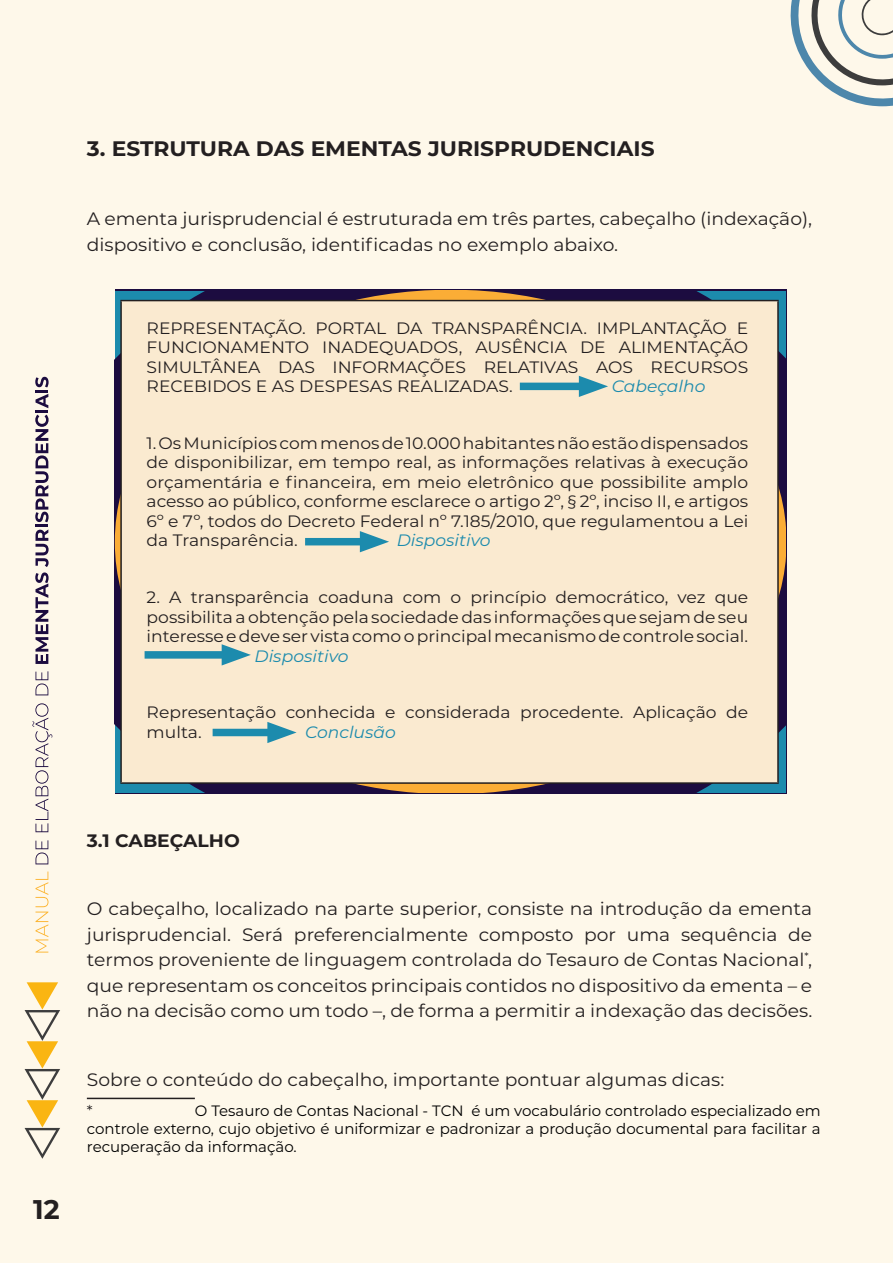
<style>
.page{position:relative;width:893px;height:1263px;background:#fef8ea}
.page>*{position:absolute;margin:0;border:0;box-sizing:border-box;transform-origin:0 0}
.t1{font:700 27px "Montserrat";color:#231f20}
.t2{font:700 21px "Montserrat";color:#231f20;scale:1.04 1}
.t3{font:18px/25.5px "Montserrat";color:#231f20;scale:1.04 1}
.t4{font:700 18px "Montserrat";color:#231f20;scale:1.04 1}
.t5{font:16.5px/19.5px "Montserrat";color:#231f20;text-align:justify;scale:1.04 1}
.t6{font:italic 16.5px "Montserrat";color:#1c8bad;scale:1.04 1}
.t7{font:15px/18px "Montserrat";color:#000;text-align:justify}
.t8{font:15px "Montserrat";color:#231f20}
</style>
<div class="page">
<svg style="left:25px;top:982px;width:35px;height:177px"></svg>
<svg style="left:790px;top:0;width:103px;height:106px"></svg>
<svg style="left:36px;top:871px;width:12px;height:81px"></svg>
<svg style="left:36px;top:840px;width:12px;height:24px"></svg>
<svg style="left:32px;top:703px;width:20px;height:129px"></svg>
<svg style="left:36px;top:671px;width:12px;height:24px"></svg>
<svg style="left:35px;top:377px;width:14px;height:287px"></svg>
<svg style="left:115px;top:291px;width:670px;height:501px;background:#464857"></svg>
<div style="left:121px;top:301px;width:657px;height:482px;background:#faead0"></div>
<hr style="left:120px;top:300px;width:659px;height:1px;background:#231f20">
<hr style="left:120px;top:301px;width:2px;height:481px;background:#231f20">
<hr style="left:777px;top:301px;width:2px;height:481px;background:#231f20">
<hr style="left:120px;top:782px;width:659px;height:2px;background:#231f20">
<hr style="left:87px;top:1098px;width:108px;height:1px;background:#231f20">
<div style="left:520px;top:383px;width:71px;height:7px;background:#1c8bad"></div>
<svg style="left:579px;top:376px;width:29px;height:21px"></svg>
<div style="left:305px;top:538px;width:67px;height:7px;background:#1c8bad"></div>
<svg style="left:360px;top:531px;width:29px;height:21px"></svg>
<div style="left:213px;top:729px;width:67px;height:7px;background:#1c8bad"></div>
<svg style="left:267px;top:722px;width:30px;height:21px"></svg>
<div style="left:145px;top:651px;width:89px;height:8px;background:#1c8bad"></div>
<svg style="left:222px;top:644px;width:29px;height:21px"></svg>
<p class="t2" style="left:87px;top:134px;width:547px">3. ESTRUTURA DAS EMENTAS JURISPRUDENCIAIS</p>
<p class="t3" style="left:87px;top:205px;width:699px">A ementa jurisprudencial é estruturada em três partes, cabeçalho (indexação), dispositivo e conclusão, identificadas no exemplo abaixo.</p>
<p class="t5" style="left:147px;top:317px;width:580px">REPRESENTAÇÃO. PORTAL DA TRANSPARÊNCIA. IMPLANTAÇÃO E FUNCIONAMENTO INADEQUADOS, AUSÊNCIA DE ALIMENTAÇÃO SIMULTÂNEA DAS INFORMAÇÕES RELATIVAS AOS RECURSOS RECEBIDOS E AS DESPESAS REALIZADAS.</p>
<p class="t6" style="left:612px;top:375px;width:92px">Cabeçalho</p>
<p class="t5" style="left:147px;top:433px;width:580px">1. Os Municípios com menos de 10.000 habitantes não estão dispensados de disponibilizar, em tempo real, as informações relativas à execução orçamentária e financeira, em meio eletrônico que possibilite amplo acesso ao público, conforme esclarece o artigo 2º, § 2º, inciso II, e artigos 6º e 7º, todos do Decreto Federal nº 7.185/2010, que regulamentou a Lei da Transparência.</p>
<p class="t6" style="left:397px;top:529px;width:92px">Dispositivo</p>
<p class="t5" style="left:147px;top:587px;width:580px">2. A transparência coaduna com o princípio democrático, vez que</p>
<p class="t5" style="left:147px;top:606px;width:580px">possibilita a obtenção pela sociedade das informações que sejam de seu</p>
<p class="t5" style="left:147px;top:626px;width:580px">interesse e deve ser vista como o principal mecanismo de controle social.</p>
<p class="t6" style="left:254px;top:644px;width:92px">Dispositivo</p>
<p class="t5" style="left:147px;top:702px;width:580px">Representação conhecida e considerada procedente. Aplicação de multa.</p>
<p class="t6" style="left:305px;top:720px;width:89px">Conclusão</p>
<h1 class="t1" style="left:33px;top:1190px;width:28px">12</h1>
<p class="t4" style="left:87px;top:827px;width:149px">3.1 CABEÇALHO</p>
<p class="t3" style="left:87px;top:895px;width:699px;text-align:justify">O cabeçalho, localizado na parte superior, consiste na introdução da ementa jurisprudencial. Será preferencialmente composto por uma sequência de termos proveniente de linguagem controlada do Tesauro de Contas Nacional<sup>*</sup>, que representam os conceitos principais contidos no dispositivo da ementa – e não na decisão como um todo –, de forma a permitir a indexação das decisões.</p>
<p class="t3" style="left:87px;top:1066px;width:614px">Sobre o conteúdo do cabeçalho, importante pontuar algumas dicas:</p>
<p class="t8" style="left:87px;top:1101px;width:7px">*</p>
<p class="t7" style="left:87px;top:1101px;width:735px;text-indent:108px">O Tesauro de Contas Nacional - TCN é um vocabulário controlado especializado em controle externo, cujo objetivo é uniformizar e padronizar a produção documental para facilitar a recuperação da informação.</p>
</div>
